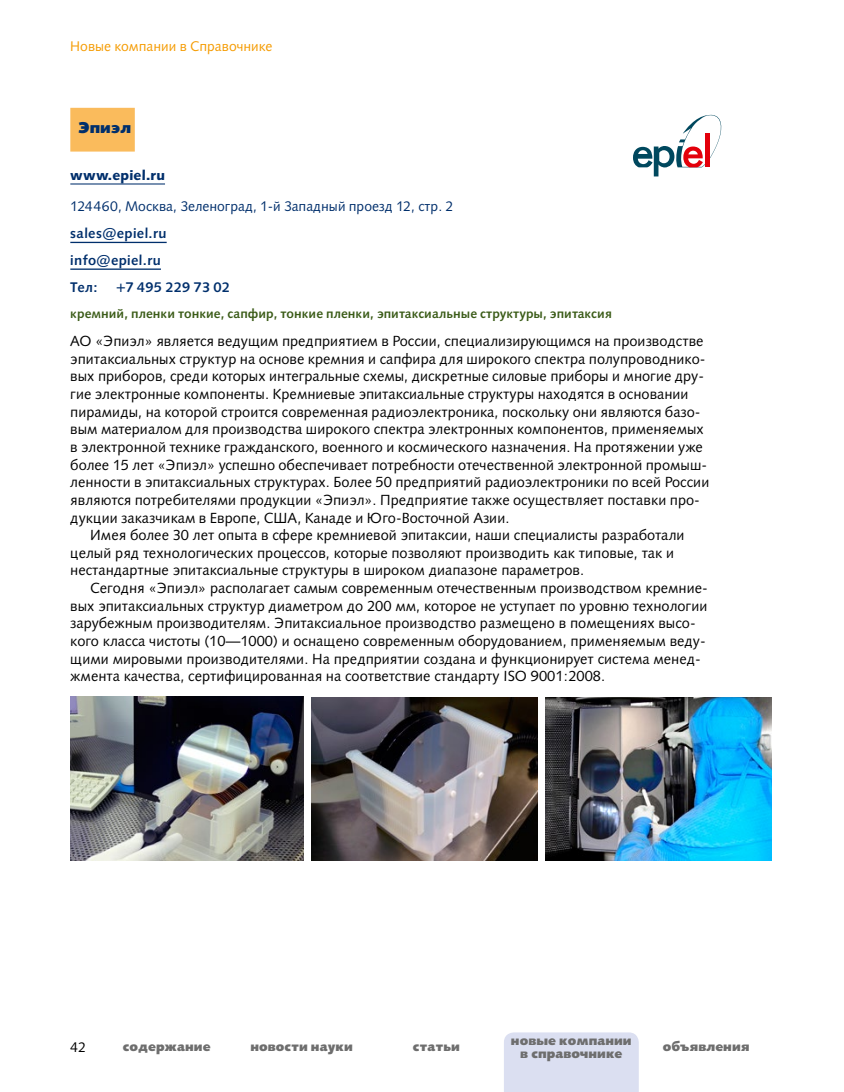
<style>
.page{position:relative;width:844px;height:1092px;background:#fff}
.page>*{position:absolute;margin:0;border:0;box-sizing:border-box;transform-origin:0 0}
.t1{font:900 15.75px "Humanist 531 BT";color:#002f6c}
.t2{font:14.7px "Humanist 531 BT";color:#000}
.t3{font:14px "Humanist 531 BT";color:#002f6c}
.t4{font:700 14px/26.8px "Humanist 531 BT";letter-spacing:.025em;color:#002f6c}
.t5{font:14px "Humanist 531 BT";color:#f59b00}
.t6{font:900 14px "Humanist 531 BT";letter-spacing:.015em;color:#002f6c}
.t7{font:14px "Humanist 531 BT";color:#000}
.t8{font:700 12.95px "Humanist 531 BT";color:#3a5b17}
.t9{font:900 12.95px/12.2px "Humanist 531 BT";letter-spacing:.005em;color:#6e6e6e;text-align:center}
</style>
<div class="page">
<div style="left:504px;top:1032px;width:134px;height:59px;background:#dbdff1"></div>
<div style="left:70px;top:108px;width:65px;height:43px;background:#fabb5c"></div>
<hr style="left:70px;top:183px;width:95px;height:1px;background:#002f6c">
<hr style="left:70px;top:242px;width:97px;height:1px;background:#002f6c">
<hr style="left:70px;top:268px;width:91px;height:2px;background:#002f6c">
<svg style="left:633px;top:115px;width:89px;height:61px"></svg>
<img style="left:70px;top:696px;width:233px;height:164px">
<img style="left:311px;top:697px;width:226px;height:163px">
<img style="left:545px;top:697px;width:226px;height:163px">
<p class="t5" style="left:70px;top:37px;width:204px">Новые компании в Справочнике</p>
<p class="t1" style="left:78px;top:117px;width:54px">Эпиэл</p>
<p class="t6" style="left:70px;top:166px;width:96px">www.epiel.ru</p>
<p class="t3" style="left:70px;top:197px;width:384px">124460, Москва, Зеленоград, 1-й Западный проезд 12, стр. 2</p>
<p class="t4" style="left:70px;top:220px;width:161px">sales@epiel.ru info@epiel.ru<br>Тел: +7 495 229 73 02</p>
<p class="t8" style="left:70px;top:305px;width:543px">кремний, пленки тонкие, сапфир, тонкие пленки, эпитаксиальные структуры, эпитаксия</p>
<p class="t2" style="left:70px;top:331px;width:634px">АО «Эпиэл» является ведущим предприятием в России, специализирующимся на производстве</p>
<p class="t2" style="left:70px;top:349px;width:636px">эпитаксиальных структур на основе кремния и сапфира для широкого спектра полупроводнико-</p>
<p class="t2" style="left:70px;top:366px;width:635px">вых приборов, среди которых интегральные схемы, дискретные силовые приборы и многие дру-</p>
<p class="t2" style="left:70px;top:384px;width:619px">гие электронные компоненты. Кремниевые эпитаксиальные структуры находятся в основании</p>
<p class="t2" style="left:70px;top:402px;width:631px">пирамиды, на которой строится современная радиоэлектроника, поскольку они являются базо-</p>
<p class="t2" style="left:70px;top:419px;width:635px">вым материалом для производства широкого спектра электронных компонентов, применяемых</p>
<p class="t2" style="left:70px;top:437px;width:633px">в электронной технике гражданского, военного и космического назначения. На протяжении уже</p>
<p class="t2" style="left:70px;top:455px;width:638px">более 15 лет «Эпиэл» успешно обеспечивает потребности отечественной электронной промыш-</p>
<p class="t2" style="left:70px;top:472px;width:640px">ленности в эпитаксиальных структурах. Более 50 предприятий радиоэлектроники по всей России</p>
<p class="t2" style="left:70px;top:490px;width:631px">являются потребителями продукции «Эпиэл». Предприятие также осуществляет поставки про-</p>
<p class="t2" style="left:70px;top:508px;width:440px">дукции заказчикам в Европе, США, Канаде и Юго-Восточной Азии.</p>
<p class="t2" style="left:90px;top:525px;width:595px">Имея более 30 лет опыта в сфере кремниевой эпитаксии, наши специалисты разработали</p>
<p class="t2" style="left:70px;top:543px;width:605px">целый ряд технологических процессов, которые позволяют производить как типовые, так и</p>
<p class="t2" style="left:70px;top:561px;width:515px">нестандартные эпитаксиальные структуры в широком диапазоне параметров.</p>
<p class="t2" style="left:90px;top:578px;width:619px">Сегодня «Эпиэл» располагает самым современным отечественным производством кремние-</p>
<p class="t2" style="left:70px;top:596px;width:638px">вых эпитаксиальных структур диаметром до 200 мм, которое не уступает по уровню технологии</p>
<p class="t2" style="left:70px;top:613px;width:626px">зарубежным производителям. Эпитаксиальное производство размещено в помещениях высо-</p>
<p class="t2" style="left:70px;top:631px;width:637px">кого класса чистоты (10—1000) и оснащено современным оборудованием, применяемым веду-</p>
<p class="t2" style="left:70px;top:649px;width:632px">щими мировыми производителями. На предприятии создана и функционирует система менед-</p>
<p class="t2" style="left:70px;top:666px;width:536px">жмента качества, сертифицированная на соответствие стандарту ISO 9001:2008.</p>
<p class="t7" style="left:70px;top:1037px;width:17px">42</p>
<p class="t9" style="left:123px;top:1041px;width:89px">содержание</p>
<p class="t9" style="left:250px;top:1041px;width:104px">новости науки</p>
<p class="t9" style="left:413px;top:1041px;width:48px">статьи</p>
<p class="t9" style="left:511px;top:1035px;width:122px">новые компании в справочнике</p>
<p class="t9" style="left:662px;top:1041px;width:88px">объявления</p>
</div>
